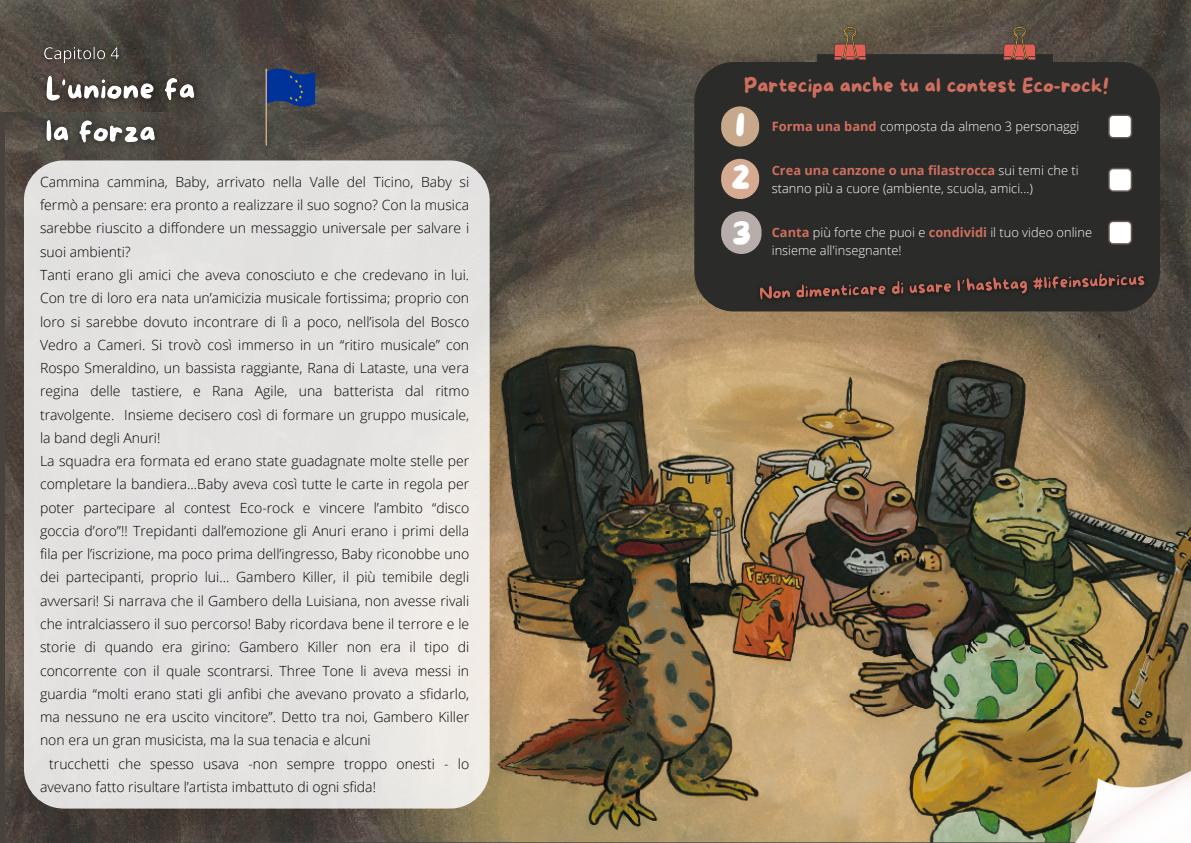
<style>
.page{position:relative;width:1191px;height:843px;background:#fff}
.page>*{position:absolute;margin:0;border:0;box-sizing:border-box;transform-origin:0 0}
.t1{font:33.9px "More Sugar";color:#fff}
.t2{font:33.1px "More Sugar";color:#fff}
.t3{font:20px "More Sugar";color:#cf6e5f}
.t4{font:300 14px/23.2px "Open Sans";color:#000;text-align:justify}
.t5{font:300 12.8px/17.2px "Open Sans";color:#fff}
.s1{font-weight:700;color:#cf6e5f}
</style>
<div class="page">
<img style="left:6px;top:112px;width:176px;height:730px">
<img style="left:0;top:0;width:172px;height:111px">
<img style="left:172px;top:0;width:1018px;height:126px">
<svg style="left:833px;top:26px;width:202px;height:34px;background:#665044"></svg>
<img style="left:182px;top:126px;width:1008px;height:716px">
<div style="left:24px;top:160px;width:465px;height:648px;background:#e3e2e1;border-radius:40px"></div>
<img style="left:1060px;top:737px;width:130px;height:105px">
<img style="left:38px;top:40px;width:88px;height:23px">
<svg style="left:238px;top:54px;width:89px;height:92px;background:#454851"></svg>
<div style="left:276px;top:73px;width:15px;height:15px;background:#039;border-radius:50%"></div>
<div style="left:279px;top:83px;width:14px;height:15px;background:#039;border-radius:50%"></div>
<img style="left:34px;top:63px;width:174px;height:94px">
<div style="left:694px;top:62px;width:465px;height:249px;background:#2b2b29;border-radius:40px"></div>
<svg style="left:1108px;top:114px;width:23px;height:24px"></svg>
<svg style="left:1108px;top:168px;width:23px;height:24px"></svg>
<div style="left:721px;top:106px;width:38px;height:40px;background:#c7a88a;border-radius:19px"></div>
<div style="left:721px;top:159px;width:38px;height:40px;background:#d6aa91;border-radius:19px"></div>
<div style="left:721px;top:211px;width:40px;height:43px;background:#b7aeac;border-radius:20px"></div>
<svg style="left:1108px;top:220px;width:23px;height:24px"></svg>
<img style="left:760px;top:273px;width:392px;height:38px">
<p class="t4" style="left:40px;top:170px;width:430px">Cammina cammina, Baby, arrivato nella Valle del Ticino, Baby si fermò a pensare: era pronto a realizzare il suo sogno? Con la musica sarebbe riuscito a diffondere un messaggio universale per salvare i suoi ambienti?</p>
<p class="t4" style="left:40px;top:263px;width:430px">Tanti erano gli amici che aveva conosciuto e che credevano in lui.<br>Con tre di loro era nata un’amicizia musicale fortissima; proprio con loro si sarebbe dovuto incontrare di lì a poco, nell’isola del Bosco Vedro a Cameri. Si trovò così immerso in un “ritiro musicale” con Rospo Smeraldino, un bassista raggiante, Rana di Lataste, una vera regina delle tastiere, e Rana Agile, una batterista dal ritmo travolgente. Insieme decisero così di formare un gruppo musicale, la band degli Anuri!</p>
<p class="t4" style="left:40px;top:449px;width:430px">La squadra era formata ed erano state guadagnate molte stelle per completare la bandiera...Baby aveva così tutte le carte in regola per poter partecipare al contest Eco-rock e vincere l’ambito “disco goccia d’oro”!! Trepidanti dall’emozione gli Anuri erano i primi della fila per l’iscrizione, ma poco prima dell’ingresso, Baby riconobbe uno dei partecipanti, proprio lui… Gambero Killer, il più temibile degli avversari! Si narrava che il Gambero della Luisiana, non avesse rivali che intralciassero il suo percorso! Baby ricordava bene il terrore e le storie di quando era girino: Gambero Killer non era il tipo di concorrente con il quale scontrarsi. Three Tone li aveva messi in guardia “molti erano stati gli anfibi che avevano provato a sfidarlo, ma nessuno ne era uscito vincitore”. Detto tra noi, Gambero Killer non era un gran musicista, ma la sua tenacia e alcuni</p>
<p class="t4" style="left:40px;top:751px;width:430px;text-indent:9px">trucchetti che spesso usava -non sempre troppo onesti - lo avevano fatto risultare l’artista imbattuto di ogni sfida!</p>
<p class="t3" style="left:744px;top:75px;width:366px">Partecipa anche tu al contest Eco-rock!</p>
<p class="t1" style="left:735px;top:106px;width:12px">1</p>
<p class="t2" style="left:731px;top:158px;width:21px">2</p>
<p class="t2" style="left:732px;top:214px;width:21px">3</p>
<p class="t5" style="left:771px;top:117px;width:309px"><span class="s1">Forma una band</span> composta da almeno 3 personaggi</p>
<p class="t5" style="left:771px;top:162px;width:308px"><span class="s1">Crea una canzone o una filastrocca</span> sui temi che ti stanno più a cuore (ambiente, scuola, amici...)</p>
<p class="t5" style="left:771px;top:224px;width:322px"><span class="s1">Canta</span> più forte che puoi e <span class="s1">condividi</span> il tuo video online insieme all'insegnante!</p>
</div>
